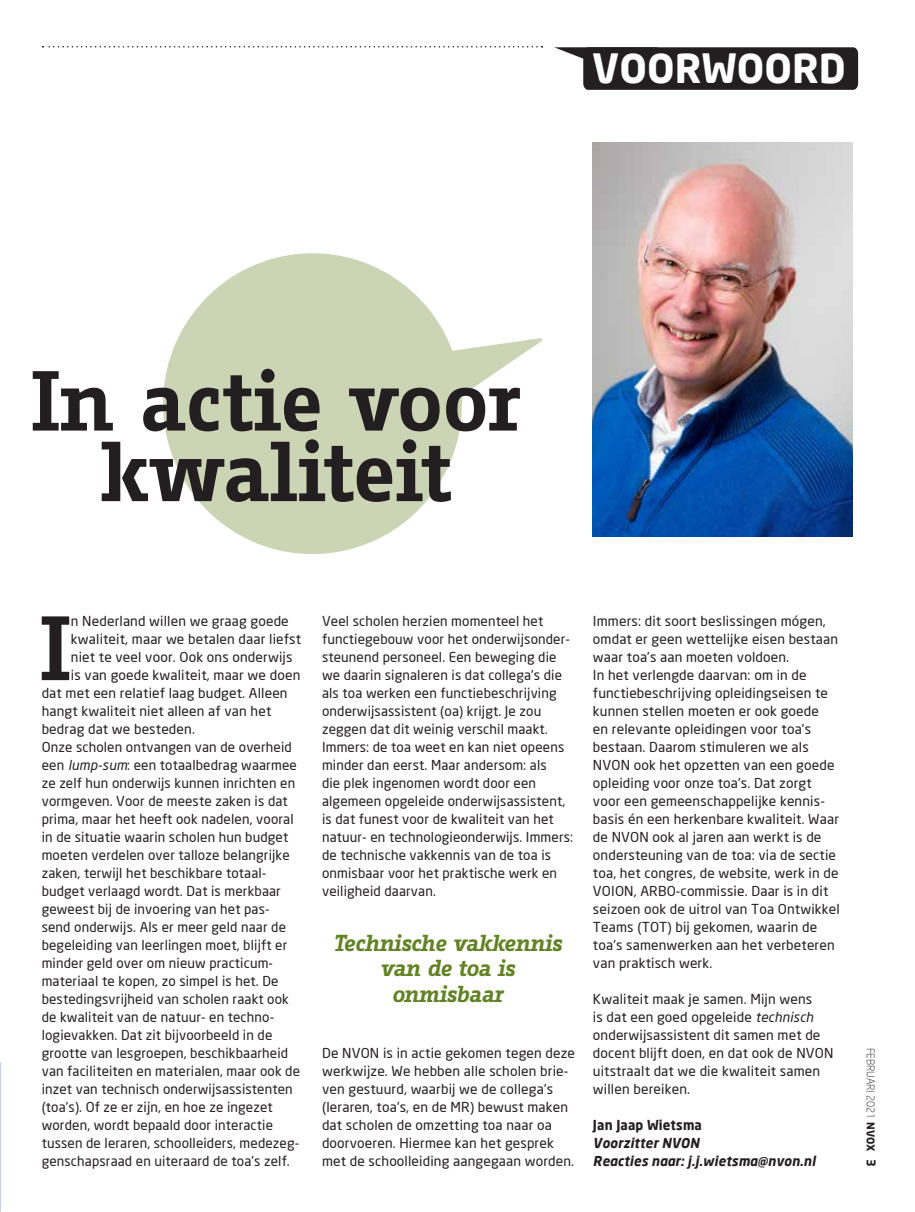
<style>
.page{position:relative;width:915px;height:1212px;background:#fff}
.page>*{position:absolute;margin:0;border:0;box-sizing:border-box;transform-origin:0 0}
.t1{font:700 88.5px "Fago Office Serif";color:#231f20}
.t2{font:700 82.5px/70.5px "Fago Office Serif";letter-spacing:-.015em;color:#231f20;text-align:center}
.t3{font:700 39.6px "Neo Sans";color:#fff}
.t4{font:italic 700 22.5px/25.5px "Fago Office Serif";letter-spacing:-.03em;color:#628224;text-align:center}
.t5{font:13.5px/18px "Neo Sans";letter-spacing:.01em;color:#231f20}
.t6{font:italic 700 13.5px/18px "Neo Sans";letter-spacing:.01em;color:#231f20}
.t7{font:700 13.5px "Neo Sans";letter-spacing:.01em;color:#231f20}
.t8{font:300 10.5px "Neo Sans";color:#231f20}
.s1{font-style:italic}
.s2{font-weight:700}
.s3{font-weight:700;font-size:12px}
</style>
<div class="page">
<svg style="left:554px;top:47px;width:303px;height:43px;background:#383435"></svg>
<svg style="left:42px;top:46px;width:500px;height:2px"></svg>
<svg style="left:163px;top:253px;width:379px;height:301px;fill:#cbd5b6"></svg>
<img style="left:592px;top:142px;width:260px;height:394px">
<img style="left:0;top:0;width:1px;height:1212px">
<h3 class="t3" style="left:592px;top:43px;width:255px">VOORWOORD</h3>
<h2 class="t2" style="left:31px;top:366px;width:491px">In actie voor kwaliteit</h2>
<h1 class="t1" style="left:40px;top:599px;width:32px">I</h1>
<p class="t5" style="left:71px;top:612px;width:219px">n Nederland willen we graag goede</p>
<p class="t5" style="left:71px;top:630px;width:231px">kwaliteit, maar we betalen daar liefst</p>
<p class="t5" style="left:71px;top:648px;width:223px">niet te veel voor. Ook ons onderwijs</p>
<p class="t5" style="left:71px;top:666px;width:231px">is van goede kwaliteit, maar we doen</p>
<p class="t5" style="left:42px;top:684px;width:247px">dat met een relatief laag budget. Alleen</p>
<p class="t5" style="left:42px;top:702px;width:231px">hangt kwaliteit niet alleen af van het</p>
<p class="t5" style="left:42px;top:720px;width:155px">bedrag dat we besteden.</p>
<p class="t5" style="left:42px;top:738px;width:251px">Onze scholen ontvangen van de overheid</p>
<p class="t5" style="left:42px;top:756px;width:256px">een <span class="s1">lump-sum</span>: een totaalbedrag waarmee</p>
<p class="t5" style="left:42px;top:774px;width:255px">ze zelf hun onderwijs kunnen inrichten en</p>
<p class="t5" style="left:42px;top:792px;width:247px">vormgeven. Voor de meeste zaken is dat</p>
<p class="t5" style="left:42px;top:810px;width:253px">prima, maar het heeft ook nadelen, vooral</p>
<p class="t5" style="left:42px;top:828px;width:248px">in de situatie waarin scholen hun budget</p>
<p class="t5" style="left:42px;top:846px;width:249px">moeten verdelen over talloze belangrijke</p>
<p class="t5" style="left:42px;top:864px;width:226px">zaken, terwijl het beschikbare totaal-</p>
<p class="t5" style="left:42px;top:882px;width:240px">budget verlaagd wordt. Dat is merkbaar</p>
<p class="t5" style="left:42px;top:900px;width:229px">geweest bij de invoering van het pas-</p>
<p class="t5" style="left:42px;top:918px;width:246px">send onderwijs. Als er meer geld naar de</p>
<p class="t5" style="left:42px;top:936px;width:247px">begeleiding van leerlingen moet, blijft er</p>
<p class="t5" style="left:42px;top:954px;width:233px">minder geld over om nieuw practicum-</p>
<p class="t5" style="left:42px;top:972px;width:238px">materiaal te kopen, zo simpel is het. De</p>
<p class="t5" style="left:42px;top:990px;width:249px">bestedingsvrijheid van scholen raakt ook</p>
<p class="t5" style="left:42px;top:1008px;width:234px">de kwaliteit van de natuur- en techno-</p>
<p class="t5" style="left:42px;top:1026px;width:232px">logievakken. Dat zit bijvoorbeeld in de</p>
<p class="t5" style="left:42px;top:1044px;width:248px">grootte van lesgroepen, beschikbaarheid</p>
<p class="t5" style="left:42px;top:1062px;width:260px">van faciliteiten en materialen, maar ook de</p>
<p class="t5" style="left:42px;top:1080px;width:252px">inzet van technisch onderwijsassistenten</p>
<p class="t5" style="left:42px;top:1098px;width:232px">(toa’s). Of ze er zijn, en hoe ze ingezet</p>
<p class="t5" style="left:42px;top:1116px;width:233px">worden, wordt bepaald door interactie</p>
<p class="t5" style="left:42px;top:1134px;width:259px">tussen de leraren, schoolleiders, medezeg-</p>
<p class="t5" style="left:42px;top:1152px;width:249px">genschapsraad en uiteraard de toa’s zelf.</p>
<p class="t5" style="left:322px;top:612px;width:252px">Veel scholen herzien momenteel het functiegebouw voor het onderwijsonder&shy;steunend personeel. Een beweging die we daarin signaleren is dat collega’s die als toa werken een functiebeschrijving onderwijsassistent (oa) krijgt. Je zou zeggen dat dit weinig verschil maakt.<br>Immers: de toa weet en kan niet opeens minder dan eerst. Maar andersom: als<br>die plek ingenomen wordt door een algemeen opgeleide onderwijsassistent, is dat funest voor de kwaliteit van het natuur- en technologieonderwijs. Immers: de technische vakkennis van de toa is onmisbaar voor het praktische werk en veiligheid daarvan.</p>
<h3 class="t4" style="left:332px;top:930px;width:231px">Technische vakkennis van de toa is onmisbaar</h3>
<p class="t5" style="left:322px;top:1044px;width:254px">De NVON is in actie gekomen tegen deze werkwijze. We hebben alle scholen brie&shy;ven gestuurd, waarbij we de collega’s (leraren, toa’s, en de MR) bewust maken dat scholen de omzetting toa naar oa doorvoeren. Hiermee kan het gesprek met de schoolleiding aangegaan worden.</p>
<p class="t5" style="left:592px;top:612px;width:248px">Immers: dit soort beslissingen mógen, omdat er geen wettelijke eisen bestaan waar toa’s aan moeten voldoen.<br>In het verlengde daarvan: om in de functiebeschrijving opleidingseisen te kunnen stellen moeten er ook goede<br>en relevante opleidingen voor toa’s bestaan. Daarom stimuleren we als NVON ook het opzetten van een goede opleiding voor onze toa’s. Dat zorgt voor een gemeenschappelijke kennis&shy;basis én een herkenbare kwaliteit. Waar de NVON ook al jaren aan werkt is de ondersteuning van de toa: via de sectie toa, het congres, de website, werk in de VOION, ARBO-commissie. Daar is in dit seizoen ook de uitrol van Toa Ontwikkel Teams (TOT) bij gekomen, waarin de toa’s samenwerken aan het verbeteren van praktisch werk.</p>
<p class="t5" style="left:592px;top:990px;width:242px">Kwaliteit maak je samen. Mijn wens<br>is dat een goed opgeleide <span class="s1">technisch </span>onderwijsassistent dit samen met de docent blijft doen, en dat ook de NVON uitstraalt dat we die kwaliteit samen willen bereiken.</p>
<p class="t7" style="left:592px;top:1116px;width:110px">Jan Jaap Wietsma</p>
<p class="t6" style="left:592px;top:1134px;width:224px">Voorzitter NVON<br>Reacties naar: j.j.wietsma@nvon.nl</p>
<p class="t8" style="left:876px;top:1047px;width:121px;rotate:90deg">FEBRUARI 2021 <span class="s2">NVOX</span> <span class="s3">3</span></p>
</div>
